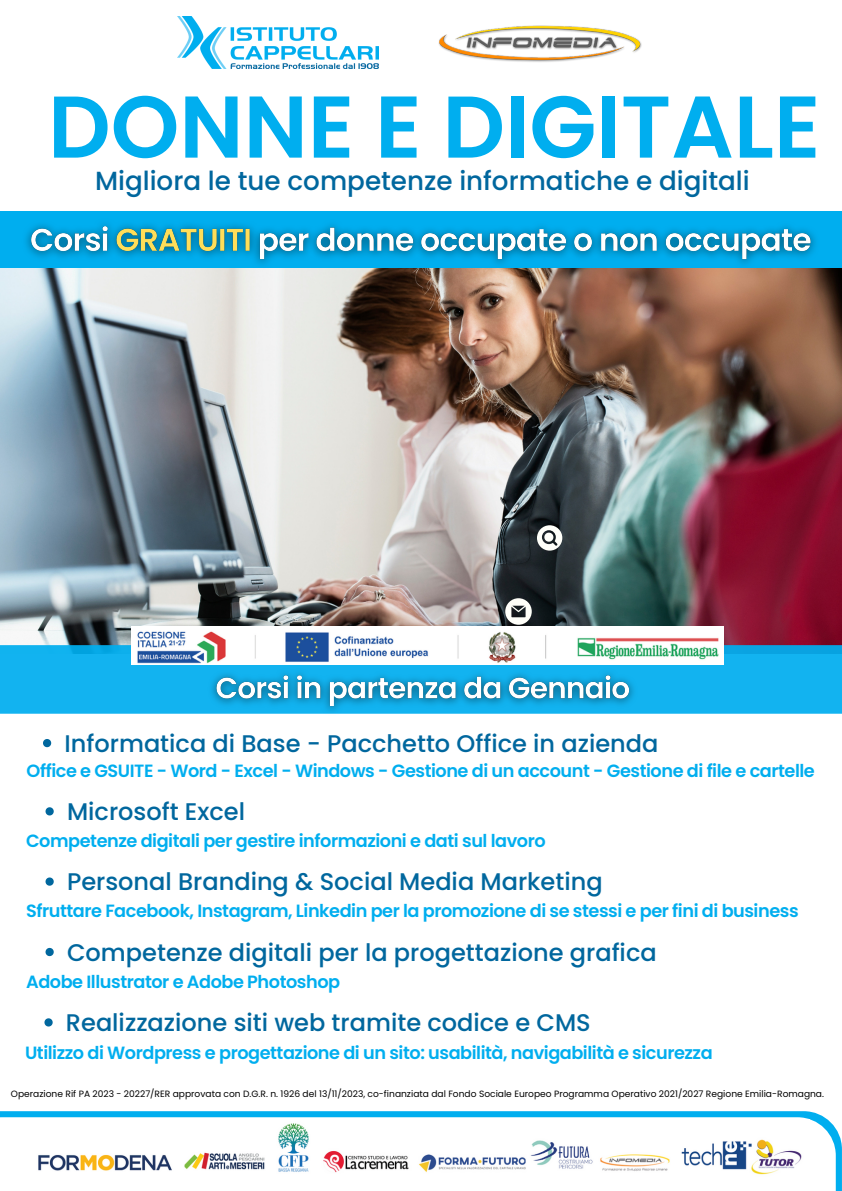
<style>
.page{position:relative;width:842px;height:1191px;background:#fff}
.page>*{position:absolute;margin:0;border:0;box-sizing:border-box;transform-origin:0 0}
.t1{font:600 87.4px "Poppins";color:#00aeef}
.t2{font:500 26.2px "Poppins";color:#00679e}
.t3{font:500 24px "Poppins";color:#00679e}
.t4{font:600 17.7px "Poppins";letter-spacing:-.025em;color:#00aeef}
.t5{font:9.1px "Poppins";color:#000}
</style>
<div class="page">
<img style="left:0;top:268px;width:842px;height:377px">
<div style="left:0;top:212px;width:842px;height:56px;background:#00aeef"></div>
<svg style="left:505px;top:598px;width:26px;height:26px"></svg>
<svg style="left:537px;top:525px;width:25px;height:25px"></svg>
<svg style="left:0;top:1111px;width:842px;height:79px;background:#15b4f0"></svg>
<div style="left:0;top:1117px;width:835px;height:73px;background:#fff"></div>
<img style="left:178px;top:17px;width:201px;height:51px">
<img style="left:438px;top:26px;width:204px;height:36px">
<div style="left:0;top:645px;width:842px;height:68px;background:#12b3f0"></div>
<img style="left:38px;top:1123px;width:764px;height:52px">
<img style="left:131px;top:626px;width:593px;height:38px">
<img style="left:18px;top:224px;width:807px;height:51px">
<svg style="left:43px;top:739px;width:8px;height:8px"></svg>
<svg style="left:46px;top:807px;width:8px;height:8px"></svg>
<svg style="left:46px;top:877px;width:8px;height:8px"></svg>
<svg style="left:46px;top:947px;width:8px;height:9px"></svg>
<img style="left:204px;top:663px;width:438px;height:51px">
<svg style="left:44px;top:1018px;width:9px;height:8px"></svg>
<p class="t1" style="left:48px;top:66px;width:774px">DONNE E DIGITALE</p>
<p class="t2" style="left:95px;top:162px;width:656px">Migliora le tue competenze informatiche e digitali</p>
<p class="t3" style="left:65px;top:726px;width:595px">Informatica di Base - Pacchetto Office in azienda</p>
<p class="t4" style="left:27px;top:758px;width:790px">Office e GSUITE - Word - Excel - Windows - Gestione di un account - Gestione di file e cartelle</p>
<p class="t3" style="left:67px;top:794px;width:180px">Microsoft Excel</p>
<p class="t4" style="left:26px;top:828px;width:521px">Competenze digitali per gestire informazioni e dati sul lavoro</p>
<p class="t3" style="left:67px;top:864px;width:537px">Personal Branding &amp; Social Media Marketing</p>
<p class="t4" style="left:26px;top:898px;width:774px">Sfruttare Facebook, Instagram, Linkedin per la promozione di se stessi e per fini di business</p>
<p class="t3" style="left:67px;top:935px;width:591px">Competenze digitali per la progettazione grafica</p>
<p class="t4" style="left:26px;top:968px;width:316px">Adobe Illustrator e Adobe Photoshop</p>
<p class="t3" style="left:66px;top:1005px;width:526px">Realizzazione siti web tramite codice e CMS</p>
<p class="t4" style="left:25px;top:1040px;width:689px">Utilizzo di Wordpress e progettazione di un sito: usabilità, navigabilità e sicurezza</p>
<p class="t5" style="left:11px;top:1087px;width:815px">Operazione Rif PA 2023 - 20227/RER approvata con D.G.R. n. 1926 del 13/11/2023, co-finanziata dal Fondo Sociale Europeo Programma Operativo 2021/2027 Regione Emilia-Romagna.</p>
</div>
